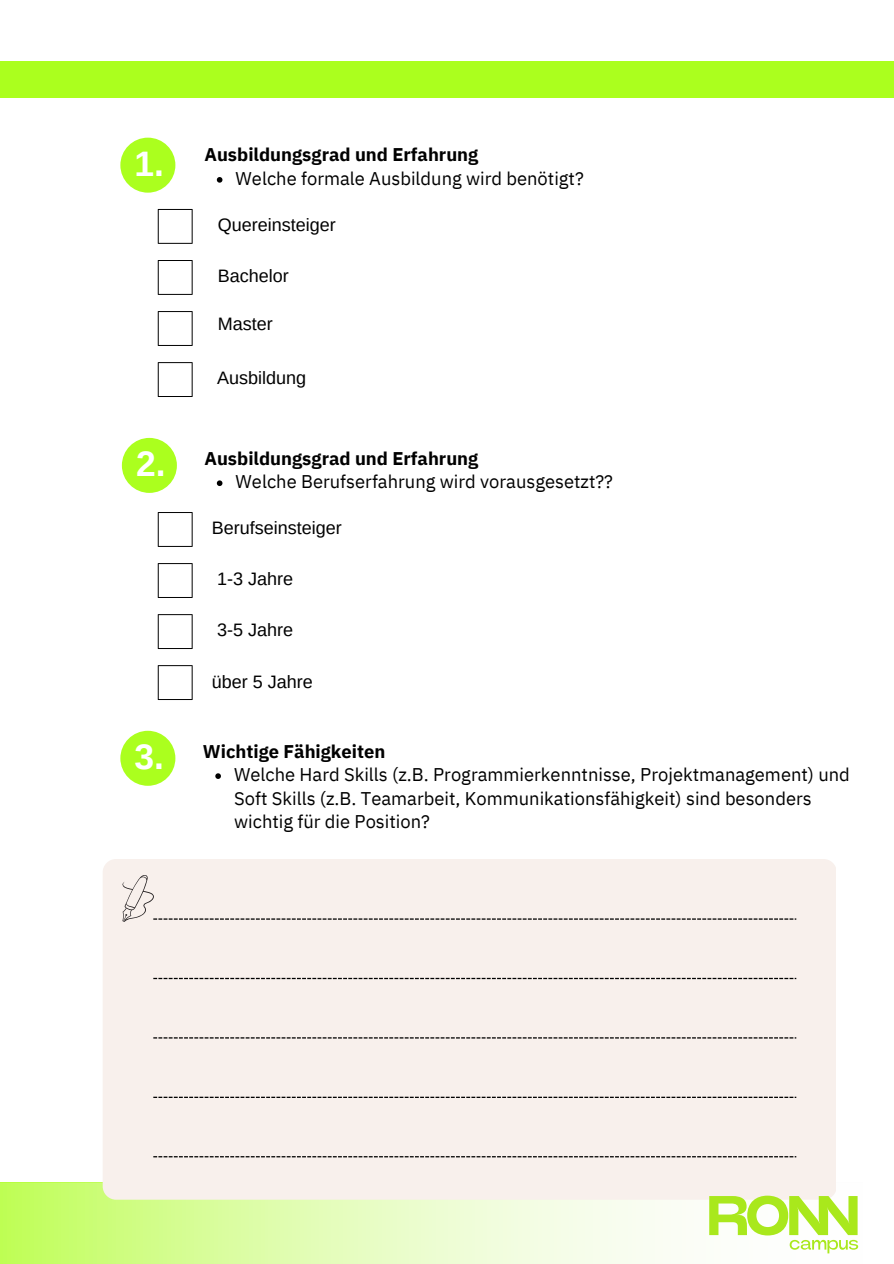
<style>
.page{position:relative;width:894px;height:1264px;background:#fff}
.page>*{position:absolute;margin:0;border:0;box-sizing:border-box;transform-origin:0 0}
.t1{font:700 35.4px "Arimo";color:#fff}
.t2{font:18.3px/23.7px "IBM Plex Sans";color:#000}
.t3{font:700 18.3px "IBM Plex Sans";color:#000}
.t4{font:18px "Arimo";color:#000}
</style>
<div class="page">
<svg style="left:0;top:1182px;width:859px;height:81px"></svg>
<div style="left:0;top:61px;width:893px;height:36px;background:#abff1e"></div>
<div style="left:120px;top:138px;width:55px;height:55px;background:#abff1e;border-radius:50%"></div>
<div style="left:103px;top:859px;width:733px;height:340px;background:#f8f0ec;border-radius:13px"></div>
<svg style="left:122px;top:875px;width:674px;height:47px"></svg>
<svg style="left:153px;top:977px;width:643px;height:2px"></svg>
<svg style="left:153px;top:1037px;width:643px;height:1px"></svg>
<svg style="left:153px;top:1096px;width:643px;height:1px"></svg>
<svg style="left:153px;top:1156px;width:643px;height:1px"></svg>
<svg style="left:709px;top:1195px;width:148px;height:58px"></svg>
<svg style="left:217px;top:177px;width:5px;height:6px"></svg>
<svg style="left:158px;top:209px;width:34px;height:35px"></svg>
<svg style="left:158px;top:260px;width:34px;height:35px"></svg>
<svg style="left:158px;top:311px;width:34px;height:35px"></svg>
<svg style="left:158px;top:362px;width:34px;height:35px"></svg>
<svg style="left:217px;top:480px;width:5px;height:6px"></svg>
<svg style="left:158px;top:512px;width:34px;height:35px"></svg>
<svg style="left:158px;top:563px;width:34px;height:35px"></svg>
<svg style="left:158px;top:614px;width:34px;height:35px"></svg>
<svg style="left:158px;top:665px;width:34px;height:35px"></svg>
<div style="left:122px;top:438px;width:55px;height:55px;background:#abff1e;border-radius:50%"></div>
<svg style="left:215px;top:773px;width:6px;height:6px"></svg>
<div style="left:120px;top:730px;width:55px;height:55px;background:#abff1e;border-radius:50%"></div>
<h1 class="t1" style="left:135px;top:144px;width:31px">1.</h1>
<p class="t3" style="left:204px;top:142px;width:275px">Ausbildungsgrad und Erfahrung</p>
<p class="t2" style="left:235px;top:166px;width:349px">Welche formale Ausbildung wird benötigt?</p>
<p class="t4" style="left:218px;top:215px;width:120px">Quereinsteiger</p>
<p class="t4" style="left:218px;top:266px;width:73px">Bachelor</p>
<p class="t4" style="left:218px;top:314px;width:56px">Master</p>
<p class="t1" style="left:136px;top:444px;width:31px">2.</p>
<h2 class="t1" style="left:135px;top:736px;width:31px">3.</h2>
<h2 class="t4" style="left:217px;top:368px;width:91px">Ausbildung</h2>
<p class="t3" style="left:204px;top:446px;width:275px">Ausbildungsgrad und Erfahrung</p>
<p class="t2" style="left:235px;top:469px;width:379px">Welche Berufserfahrung wird vorausgesetzt??</p>
<p class="t4" style="left:212px;top:518px;width:131px">Berufseinsteiger</p>
<p class="t4" style="left:217px;top:569px;width:78px">1-3 Jahre</p>
<p class="t4" style="left:217px;top:620px;width:78px">3-5 Jahre</p>
<h1 class="t4" style="left:212px;top:671px;width:103px">über 5 Jahre</h1>
<p class="t3" style="left:203px;top:738px;width:184px">Wichtige Fähigkeiten</p>
<p class="t2" style="left:234px;top:762px;width:617px">Welche Hard Skills (z.B. Programmierkenntnisse, Projektmanagement) und<br>Soft Skills (z.B. Teamarbeit, Kommunikationsfähigkeit) sind besonders wichtig für die Position?</p>
</div>
